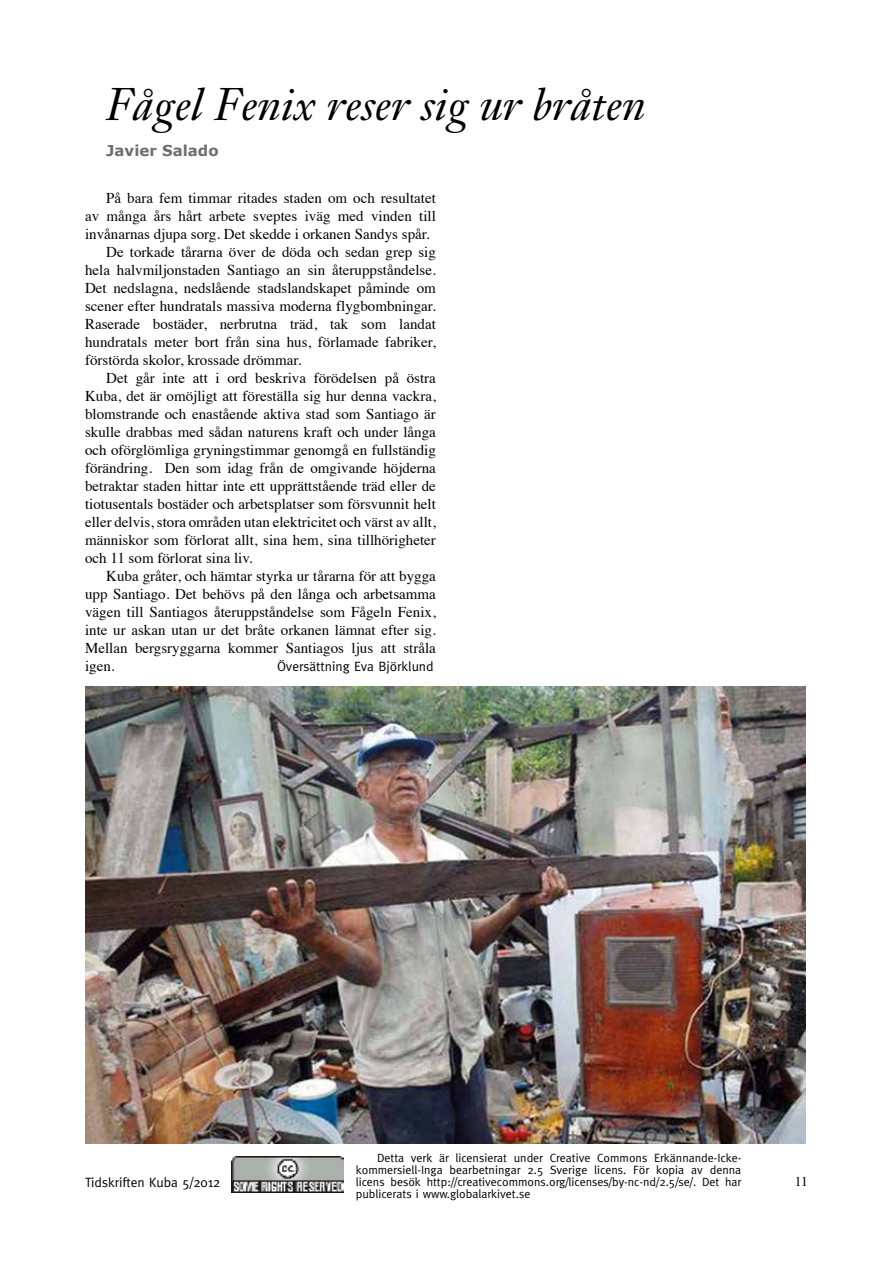
<style>
.page{position:relative;width:893px;height:1263px;background:#fff}
.page>*{position:absolute;margin:0;border:0;box-sizing:border-box;transform-origin:0 0}
.t1{font:italic 45px "Janson Text";color:#000}
.t2{font:15px "Times";color:#000}
.t3{font:700 15px "Verdana";color:#706f6f}
.t4{font:13.5px "Meta";color:#000}
.t5{font:13.5px "Times";color:#000}
.t6{font:12px/12px "Meta";color:#000;text-align:justify}
</style>
<div class="page">
<img style="left:231px;top:1156px;width:113px;height:36px">
<img style="left:85px;top:686px;width:720px;height:458px">
<h1 class="t1" style="left:106px;top:76px;width:541px">Fågel Fenix reser sig ur bråten</h1>
<p class="t3" style="left:106px;top:141px;width:114px">Javier Salado</p>
<p class="t2" style="left:106px;top:184px;width:331px">På bara fem timmar ritades staden om och resultatet</p>
<p class="t2" style="left:85px;top:202px;width:352px">av många års hårt arbete sveptes iväg med vinden till</p>
<p class="t2" style="left:85px;top:220px;width:346px">invånarnas djupa sorg. Det skedde i orkanen Sandys spår.</p>
<p class="t2" style="left:106px;top:238px;width:331px">De torkade tårarna över de döda och sedan grep sig</p>
<p class="t2" style="left:85px;top:256px;width:352px">hela halvmiljonstaden Santiago an sin återuppståndelse.</p>
<p class="t2" style="left:85px;top:274px;width:352px">Det nedslagna, nedslående stadslandskapet påminde om</p>
<p class="t2" style="left:85px;top:292px;width:352px">scener efter hundratals massiva moderna flygbombningar.</p>
<p class="t2" style="left:85px;top:310px;width:352px">Raserade bostäder, nerbrutna träd, tak som landat</p>
<p class="t2" style="left:85px;top:328px;width:352px">hundratals meter bort från sina hus, förlamade fabriker,</p>
<p class="t2" style="left:85px;top:346px;width:218px">förstörda skolor, krossade drömmar.</p>
<p class="t2" style="left:106px;top:364px;width:331px">Det går inte att i ord beskriva förödelsen på östra</p>
<p class="t2" style="left:85px;top:382px;width:352px">Kuba, det är omöjligt att föreställa sig hur denna vackra,</p>
<p class="t2" style="left:85px;top:400px;width:352px">blomstrande och enastående aktiva stad som Santiago är</p>
<p class="t2" style="left:85px;top:418px;width:352px">skulle drabbas med sådan naturens kraft och under långa</p>
<p class="t2" style="left:85px;top:436px;width:352px">och oförglömliga gryningstimmar genomgå en fullständig</p>
<p class="t2" style="left:85px;top:454px;width:352px">förändring. Den som idag från de omgivande höjderna</p>
<p class="t2" style="left:85px;top:472px;width:352px">betraktar staden hittar inte ett upprättstående träd eller de</p>
<p class="t2" style="left:85px;top:490px;width:352px">tiotusentals bostäder och arbetsplatser som försvunnit helt</p>
<p class="t2" style="left:85px;top:508px;width:352px">eller delvis, stora områden utan elektricitet och värst av allt,</p>
<p class="t2" style="left:85px;top:526px;width:352px">människor som förlorat allt, sina hem, sina tillhörigheter</p>
<p class="t2" style="left:85px;top:544px;width:169px">och 11 som förlorat sina liv.</p>
<p class="t2" style="left:106px;top:562px;width:331px">Kuba gråter, och hämtar styrka ur tårarna för att bygga</p>
<p class="t2" style="left:85px;top:580px;width:352px">upp Santiago. Det behövs på den långa och arbetsamma</p>
<p class="t2" style="left:85px;top:598px;width:352px">vägen till Santiagos återuppståndelse som Fågeln Fenix,</p>
<p class="t2" style="left:85px;top:616px;width:352px">inte ur askan utan ur det bråte orkanen lämnat efter sig.</p>
<p class="t2" style="left:85px;top:634px;width:352px">Mellan bergsryggarna kommer Santiagos ljus att stråla</p>
<p class="t2" style="left:85px;top:652px;width:31px">igen.</p>
<p class="t4" style="left:277px;top:658px;width:158px">Översättning Eva Björklund</p>
<p class="t6" style="left:356px;top:1151px;width:387px;text-indent:21px">Detta verk är licensierat under Creative Commons Erkännande-Icke&shy;kommersiell-Inga bearbetningar 2.5 Sverige licens. För kopia av denna licens besök http://creativecommons.org/licenses/by-nc-nd/2.5/se/. Det har publicerats i www.globalarkivet.se</p>
<p class="t4" style="left:85px;top:1174px;width:137px">Tidskriften Kuba 5/2012</p>
<p class="t5" style="left:795px;top:1169px;width:15px">11</p>
</div>
